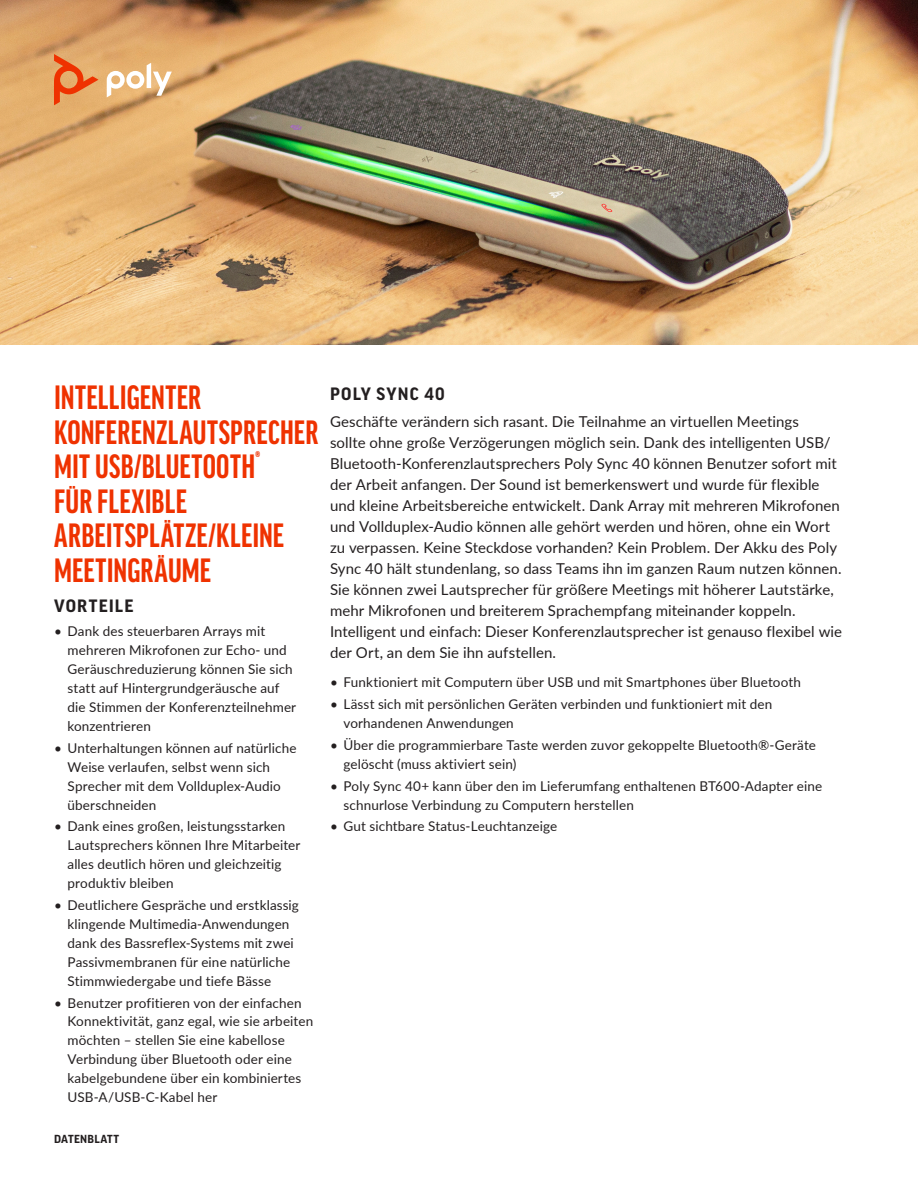
<style>
.page{position:relative;width:918px;height:1188px;background:#fff}
.page>*{position:absolute;margin:0;border:0;box-sizing:border-box;transform-origin:0 0}
.headline{font:700 extra-condensed 36px/34.5px "Good Headline Pro";letter-spacing:.01em;color:#ef3200}
.subhead{font:700 17.25px "Good Pro";letter-spacing:.07em;color:#231f20}
.body_copy{font:15px/21px "Lato";letter-spacing:.005em;color:#231f20}
.t1{font:13.5px/18.9px "Lato";letter-spacing:.01em;color:#231f20}
.template_style{font:700 11.25px "Good Pro";letter-spacing:.025em;color:#231f20}
</style>
<div class="page">
<img style="left:0;top:0;width:918px;height:344px">
<svg style="left:107px;top:63px;width:65px;height:34px"></svg>
<svg style="left:54px;top:54px;width:44px;height:51px;background:#e7874b"></svg>
<p class="headline" style="left:54px;top:381px;width:266px">INTELLIGENTER<br>KONFERENZLAUTSPRECHER<br>MIT USB/BLUETOOTH<sup>®<br></sup>FÜR FLEXIBLE<br>ARBEITSPLÄTZE/KLEINE<br>MEETINGRÄUME</p>
<p class="subhead" style="left:54px;top:596px;width:81px">VORTEILE</p>
<p class="t1" style="left:68px;top:622px;width:230px;text-indent:-14px">• Dank des steuerbaren Arrays mit mehreren Mikrofonen zur Echo- und<br>Geräuschreduzierung können Sie sich statt auf Hintergrundgeräusche auf die Stimmen der Konferenzteilnehmer konzentrieren</p>
<p class="t1" style="left:68px;top:738px;width:231px;text-indent:-14px">• Unterhaltungen können auf natürliche<br>Weise verlaufen, selbst wenn sich<br>Sprecher mit dem Vollduplex-Audio überschneiden</p>
<p class="t1" style="left:68px;top:817px;width:234px;text-indent:-14px">• Dank eines großen, leistungsstarken Lautsprechers können Ihre Mitarbeiter alles deutlich hören und gleichzeitig produktiv bleiben</p>
<p class="t1" style="left:68px;top:895px;width:233px;text-indent:-14px">• Deutlichere Gespräche und erstklassig klingende Multimedia-Anwendungen dank des Bassreflex-Systems mit zwei Passivmembranen für eine natürliche Stimmwiedergabe und tiefe Bässe</p>
<p class="t1" style="left:68px;top:993px;width:247px;text-indent:-14px">• Benutzer profitieren von der einfachen Konnektivität, ganz egal, wie sie arbeiten möchten – stellen Sie eine kabellose Verbindung über Bluetooth oder eine kabelgebundene über ein kombiniertes USB-A/USB-C-Kabel her</p>
<p class="subhead" style="left:330px;top:384px;width:116px">POLY SYNC 40</p>
<p class="body_copy" style="left:330px;top:410px;width:514px">Geschäfte verändern sich rasant. Die Teilnahme an virtuellen Meetings<br>sollte ohne große Verzögerungen möglich sein. Dank des intelligenten USB/ Bluetooth-Konferenzlautsprechers Poly Sync 40 können Benutzer sofort mit der Arbeit anfangen. Der Sound ist bemerkenswert und wurde für flexible und kleine Arbeitsbereiche entwickelt. Dank Array mit mehreren Mikrofonen und Vollduplex-Audio können alle gehört werden und hören, ohne ein Wort zu verpassen. Keine Steckdose vorhanden? Kein Problem. Der Akku des Poly Sync 40 hält stundenlang, so dass Teams ihn im ganzen Raum nutzen können.<br>Sie können zwei Lautsprecher für größere Meetings mit höherer Lautstärke, mehr Mikrofonen und breiterem Sprachempfang miteinander koppeln.<br>Intelligent und einfach: Dieser Konferenzlautsprecher ist genauso flexibel wie der Ort, an dem Sie ihn aufstellen.</p>
<p class="t1" style="left:330px;top:672px;width:472px">• Funktioniert mit Computern über USB und mit Smartphones über Bluetooth</p>
<p class="t1" style="left:344px;top:694px;width:430px;text-indent:-14px">• Lässt sich mit persönlichen Geräten verbinden und funktioniert mit den vorhandenen Anwendungen</p>
<p class="t1" style="left:344px;top:735px;width:474px;text-indent:-14px">• Über die programmierbare Taste werden zuvor gekoppelte Bluetooth®-Geräte gelöscht (muss aktiviert sein)</p>
<p class="t1" style="left:344px;top:776px;width:480px;text-indent:-14px">• Poly Sync 40+ kann über den im Lieferumfang enthaltenen BT600-Adapter eine schnurlose Verbindung zu Computern herstellen</p>
<p class="t1" style="left:330px;top:817px;width:229px">• Gut sichtbare Status-Leuchtanzeige</p>
<p class="template_style" style="left:54px;top:1133px;width:67px">DATENBLATT</p>
</div>
